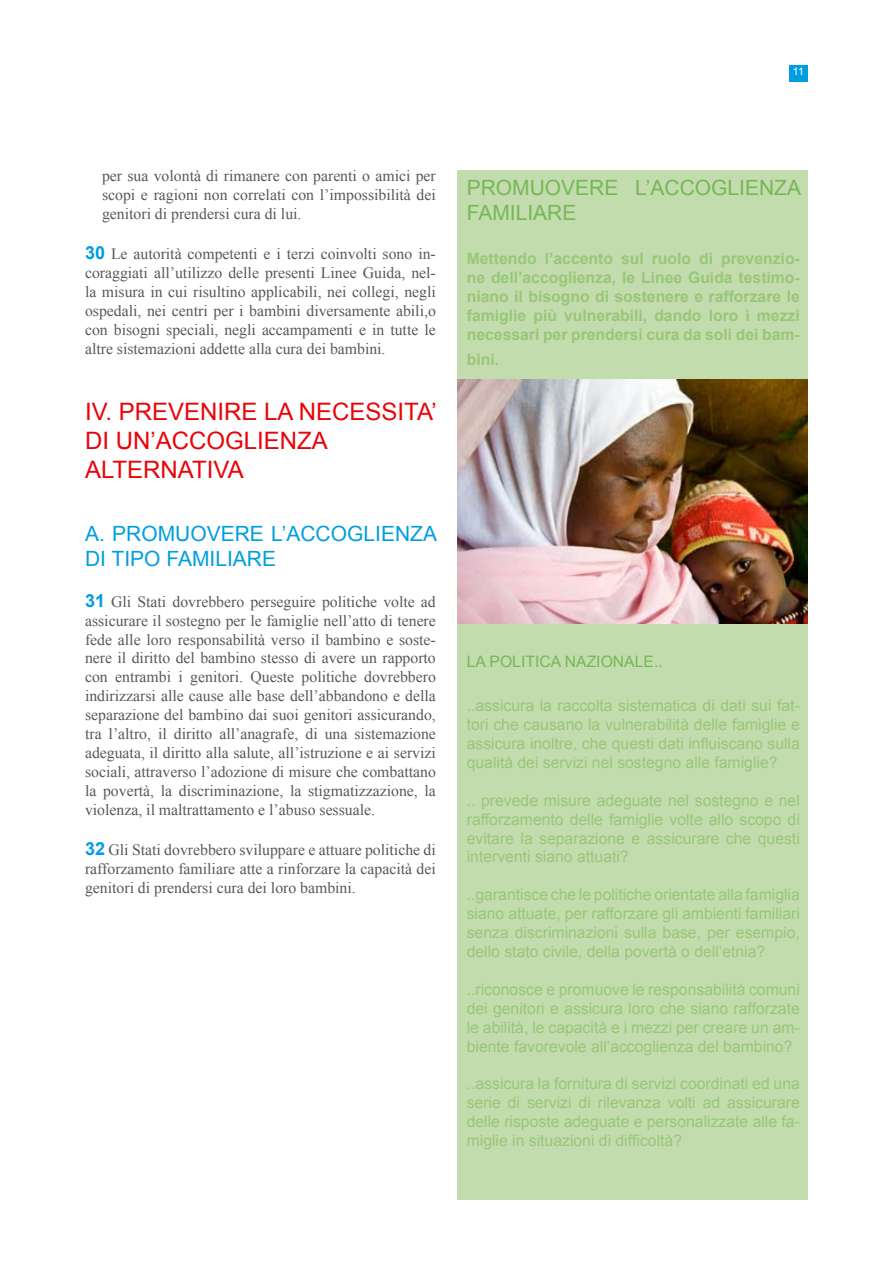
<style>
.page{position:relative;width:893px;height:1263px;background:#fff}
.page>*{position:absolute;margin:0;border:0;box-sizing:border-box;transform-origin:0 0}
.t1{font:24px "Arial";color:#e80409}
.t2{font:21px/25.2px "Arial";color:#009ee0}
.t3{font:21px "Arial";color:#77b756}
.t4{font:15.75px/18.9px "Times New Roman";color:#58585a;text-align:justify}
.t5{font:15.75px/18.9px "Arial";color:#99c679;text-align:justify}
.t6{font:700 15.75px/18.9px "Arial";color:#99c679;text-align:justify}
.t7{font:15.75px "Arial";color:#77b756}
.t8{font:10.5px "Arial";color:#fff}
.s1{font-family:"Arial";font-weight:700;font-size:18px;color:#009ee0}
</style>
<div class="page">
<div style="left:790px;top:65px;width:18px;height:16px;background:#009ee1"></div>
<div style="left:457px;top:170px;width:351px;height:1029px;background:#c2dcae"></div>
<img style="left:457px;top:379px;width:351px;height:245px">
<p class="t8" style="left:793px;top:65px;width:12px">11</p>
<p class="t4" style="left:102px;top:166px;width:335px">per sua volontà di rimanere con parenti o amici per scopi e ragioni non correlati con l’impossibilità dei genitori di prendersi cura di lui.</p>
<p class="t4" style="left:85px;top:244px;width:352px"><span class="s1">30</span> Le autorità competenti e i terzi coinvolti sono in&shy;coraggiati all’utilizzo delle presenti Linee Guida, nel&shy;la misura in cui risultino applicabili, nei collegi, negli ospedali, nei centri per i bambini diversamente abili,o con bisogni speciali, negli accampamenti e in tutte le altre sistemazioni addette alla cura dei bambini.</p>
<h1 class="t1" style="left:85px;top:396px;width:248px">IV. PREVENIRE LA NECESS</h1>
<h1 class="t1" style="left:398px;top:396px;width:41px">ITA’</h1>
<h1 class="t1" style="left:85px;top:425px;width:105px">DI UN’ACCO</h1>
<h1 class="t1" style="left:225px;top:425px;width:104px">GLIENZA</h1>
<h1 class="t1" style="left:85px;top:454px;width:45px">ALTER</h1>
<h1 class="t1" style="left:161px;top:454px;width:85px">NATIVA</h1>
<h2 class="t2" style="left:85px;top:521px;width:351px">A. Promu overe l’accogli enza<br>DI TIPO familia</h2>
<h2 class="t2" style="left:247px;top:546px;width:31px">re</h2>
<p class="t4" style="left:85px;top:592px;width:352px"><span class="s1">31</span> Gli Stati dovrebbero perseguire politiche volte ad assicurare il sostegno per le famiglie nell’atto di tenere fede alle loro responsabilità verso il bambino e soste&shy;nere il diritto del bambino stesso di avere un rapporto con entrambi i genitori. Queste politiche dovrebbero indirizzarsi alle cause alle base dell’abbandono e della separazione del bambino dai suoi genitori assicurando, tra l’altro, il diritto all’anagrafe, di una sistemazione adeguata, il diritto alla salute, all’istruzione e ai servizi sociali, attraverso l’adozione di misure che combattano la povertà, la discriminazione, la stigmatizzazione, la violenza, il maltrattamento e l’abuso sessuale.</p>
<p class="t4" style="left:85px;top:840px;width:352px"><span class="s1">32</span> Gli Stati dovrebbero sviluppare e attuare politiche di rafforzamento familiare atte a rinforzare la capacità dei genitori di prendersi cura dei loro bambini.</p>
<h2 class="t3" style="left:467px;top:173px;width:31px">PROM</h2>
<h2 class="t3" style="left:530px;top:173px;width:60px">UOVERE</h2>
<h2 class="t3" style="left:635px;top:173px;width:46px">L’ACCO</h2>
<h2 class="t3" style="left:711px;top:173px;width:91px">GLIENZA</h2>
<h2 class="t3" style="left:467px;top:199px;width:95px">FAMILIARE</h2>
<p class="t6" style="left:467px;top:249px;width:335px">Mettendo l’accento sul ruolo di prevenzio&shy;ne dell’accoglienza, le Linee Guida testimo&shy;niano il bisogno di sostenere e rafforzare le famiglie più vulnerabili, dando loro i mezzi necessari per prendersi cura da soli dei bam-</p>
<p class="t6" style="left:467px;top:350px;width:34px">bini.</p>
<p class="t7" style="left:467px;top:651px;width:157px">La politica nazional</p>
<p class="t7" style="left:644px;top:651px;width:21px">e..</p>
<p class="t5" style="left:467px;top:696px;width:335px">..assicura la raccolta sistematica di dati sui fat&shy;tori che causano la vulnerabilità delle famiglie e assicura inoltre, che questi dati influiscano sulla qualità dei servizi nel sostegno alle famiglie?</p>
<p class="t5" style="left:467px;top:791px;width:335px">.. prevede misure adeguate nel sostegno e nel rafforzamento delle famiglie volte allo scopo di evitare la separazione e assicurare che questi interventi siano attuati?</p>
<p class="t5" style="left:467px;top:885px;width:335px">..garantisce che le politiche orientate alla famiglia siano attuate, per rafforzare gli ambienti familiari senza discriminazioni sulla base, per esempio, dello stato civile, della povertà o dell’etnia?</p>
<p class="t5" style="left:467px;top:980px;width:335px">..riconosce e promuove le responsabilità comuni dei genitori e assicura loro che siano rafforzate le abilità, le capacità e i mezzi per creare un am&shy;biente favorevole all’accoglienza del bambino?</p>
<p class="t5" style="left:467px;top:1074px;width:335px">..assicura la fornitura di servizi coordinati ed una serie di servizi di rilevanza volti ad assicurare delle risposte adeguate e personalizzate alle fa&shy;miglie in situazioni di difficoltà?</p>
</div>
